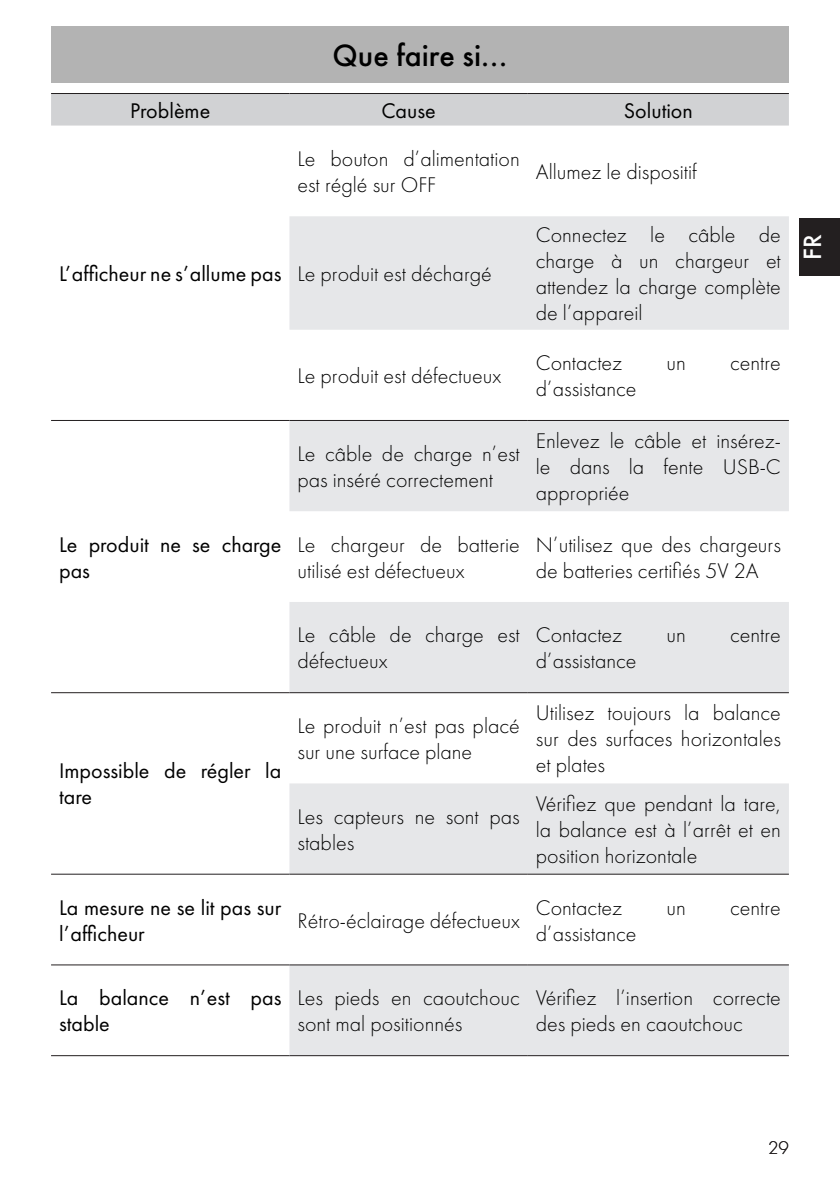
<style>
.page{position:relative;width:840px;height:1191px;background:#fff}
.page>*{position:absolute;margin:0;border:0;box-sizing:border-box;transform-origin:0 0}
.t1{font:500 32px "Futura";color:#000}
.t2{font:500 26px "Futura";color:#fff}
.Testo{font:300 22px/26px "Futura";color:#000}
.Testo-2{font:22px/26px "Futura";color:#000}
.t3{font:300 19px "Futura";color:#231f20}
</style>
<div class="page">
<div style="left:799px;top:218px;width:40px;height:58px;background:#231f20"></div>
<div style="left:51px;top:26px;width:737px;height:57px;background:#b3b3b3"></div>
<div style="left:51px;top:94px;width:737px;height:32px;background:#d1d2d4"></div>
<svg style="left:289px;top:216px;width:499px;height:839px;fill:#e6e7e9"></svg>
<hr style="left:51px;top:93px;width:238px;height:1px;background:#231f20">
<hr style="left:289px;top:93px;width:238px;height:1px;background:#231f20">
<hr style="left:527px;top:93px;width:261px;height:1px;background:#231f20">
<hr style="left:51px;top:873px;width:238px;height:1px;background:#231f20">
<hr style="left:289px;top:873px;width:238px;height:1px;background:#231f20">
<hr style="left:527px;top:873px;width:261px;height:1px;background:#231f20">
<hr style="left:51px;top:420px;width:238px;height:1px;background:#231f20">
<hr style="left:51px;top:692px;width:238px;height:1px;background:#231f20">
<hr style="left:51px;top:964px;width:238px;height:1px;background:#231f20">
<hr style="left:289px;top:964px;width:238px;height:1px;background:#231f20">
<hr style="left:527px;top:964px;width:261px;height:1px;background:#231f20">
<hr style="left:51px;top:1055px;width:238px;height:1px;background:#231f20">
<hr style="left:289px;top:1055px;width:238px;height:1px;background:#231f20">
<hr style="left:527px;top:1055px;width:261px;height:1px;background:#231f20">
<hr style="left:289px;top:420px;width:238px;height:1px;background:#231f20">
<hr style="left:527px;top:420px;width:261px;height:1px;background:#231f20">
<hr style="left:289px;top:692px;width:238px;height:1px;background:#231f20">
<hr style="left:527px;top:692px;width:261px;height:1px;background:#231f20">
<h1 class="t1" style="left:332px;top:36px;width:176px">Que faire si...</h1>
<p class="Testo-2" style="left:130px;top:97px;width:81px">Problème</p>
<p class="Testo-2" style="left:381px;top:97px;width:56px">Cause</p>
<p class="Testo-2" style="left:623px;top:97px;width:70px">Solution</p>
<p class="Testo-2" style="left:59px;top:260px;width:224px">L’afficheur ne s’allume pas</p>
<p class="Testo-2" style="left:59px;top:531px;width:224px">Le produit ne se charge pas</p>
<p class="Testo" style="left:297px;top:146px;width:224px">Le bouton d’alimentation est réglé sur OFF</p>
<p class="Testo" style="left:297px;top:261px;width:196px">Le produit est déchargé</p>
<p class="Testo" style="left:297px;top:363px;width:205px">Le produit est défectueux</p>
<p class="Testo" style="left:297px;top:441px;width:224px">Le câble de charge n’est pas inséré correctement</p>
<p class="Testo" style="left:535px;top:159px;width:162px">Allumez le dispositif</p>
<p class="Testo" style="left:535px;top:222px;width:246px;text-align:justify">Connectez le câble de charge à un chargeur et attendez la charge complète de l’appareil</p>
<p class="Testo" style="left:535px;top:350px;width:88px">Contactez</p>
<p class="Testo" style="left:666px;top:350px;width:21px">un</p>
<p class="Testo" style="left:729px;top:350px;width:52px">centre</p>
<p class="Testo" style="left:535px;top:376px;width:102px">d’assistance</p>
<p class="Testo" style="left:535px;top:428px;width:246px;text-align:justify">Enlevez le câble et insérez&shy;le dans la fente USB-C appropriée</p>
<p class="Testo" style="left:297px;top:531px;width:224px">Le chargeur de batterie utilisé est défectueux</p>
<p class="Testo" style="left:535px;top:531px;width:246px">N’utilisez que des chargeurs de batteries certifiés 5V 2A</p>
<p class="Testo-2" style="left:59px;top:758px;width:224px">Impossible de régler la tare</p>
<p class="Testo-2" style="left:59px;top:894px;width:224px">La mesure ne se lit pas sur l’afficheur</p>
<p class="Testo" style="left:297px;top:622px;width:224px">Le câble de charge est défectueux</p>
<p class="Testo" style="left:535px;top:622px;width:88px">Contactez</p>
<p class="Testo" style="left:666px;top:622px;width:21px">un</p>
<p class="Testo" style="left:729px;top:622px;width:52px">centre</p>
<p class="Testo" style="left:535px;top:648px;width:102px">d’assistance</p>
<p class="Testo" style="left:297px;top:713px;width:224px">Le produit n’est pas placé sur une surface plane</p>
<p class="Testo" style="left:297px;top:803px;width:224px">Les capteurs ne sont pas stables</p>
<p class="Testo" style="left:297px;top:907px;width:224px">Rétro-éclairage défectueux</p>
<p class="Testo" style="left:535px;top:700px;width:246px;text-align:justify">Utilisez toujours la balance sur des surfaces horizontales et plates</p>
<p class="Testo" style="left:535px;top:790px;width:246px;text-align:justify">Vérifiez que pendant la tare, la balance est à l’arrêt et en position horizontale</p>
<p class="Testo" style="left:535px;top:894px;width:88px">Contactez</p>
<p class="Testo" style="left:666px;top:894px;width:21px">un</p>
<p class="Testo" style="left:729px;top:894px;width:52px">centre</p>
<p class="Testo" style="left:535px;top:920px;width:102px">d’assistance</p>
<p class="Testo-2" style="left:59px;top:985px;width:224px">La balance n’est pas stable</p>
<p class="Testo" style="left:297px;top:985px;width:224px">Les pieds en caoutchouc sont mal positionnés</p>
<p class="Testo" style="left:535px;top:985px;width:246px">Vérifiez l’insertion correcte des pieds en caoutchouc</p>
<p class="t2" style="left:796px;top:260px;width:27px;rotate:-90deg">FR</p>
<p class="t3" style="left:767px;top:1136px;width:22px">29</p>
</div>
